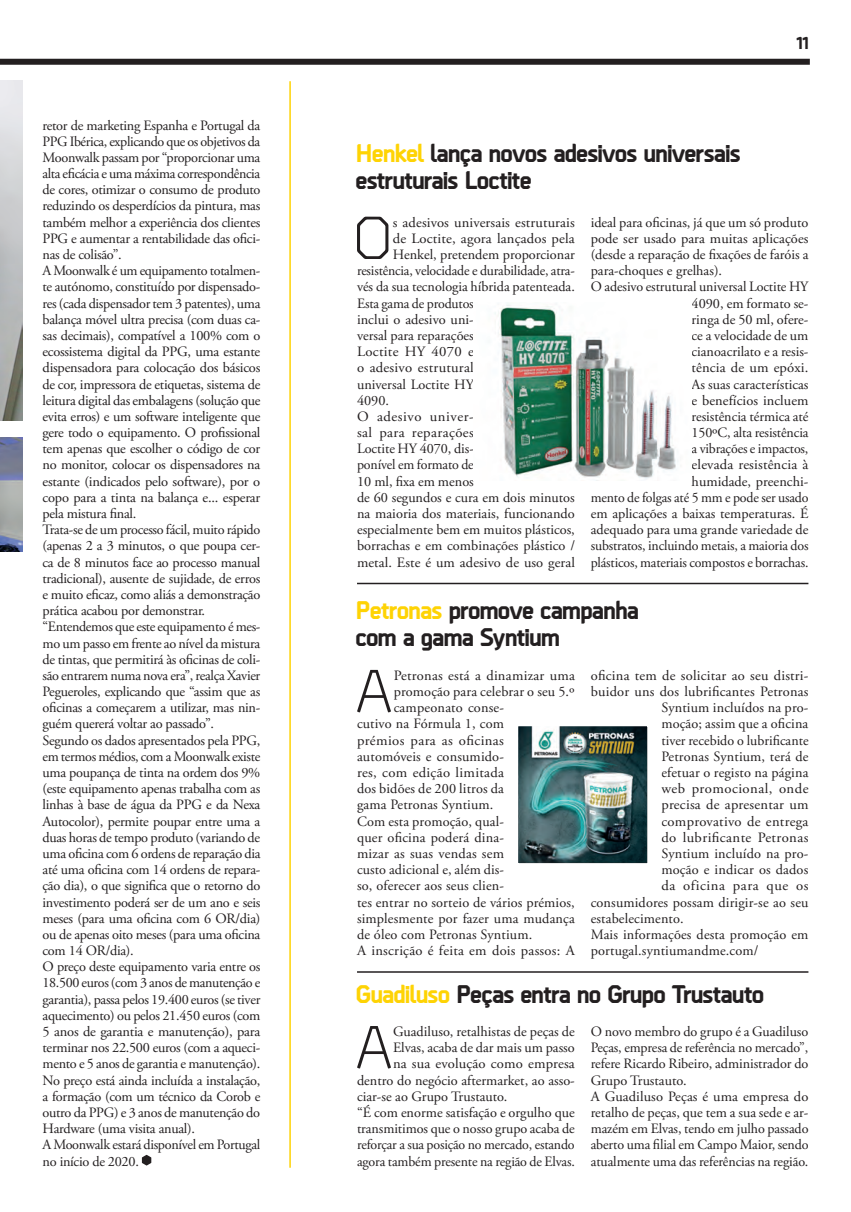
<style>
.page{position:relative;width:851px;height:1212px;background:#fff}
.page>*{position:absolute;margin:0;border:0;box-sizing:border-box;transform-origin:0 0}
.TEXTO1{font:60.45px "Borda";color:#231f20}
._1_titulo_34pt{font:800 25.5px/27.2px "Borda";letter-spacing:-.035em;color:#231f20}
.t1{font:800 18px "Borda";color:#231f20}
.TEXTO1-2{font:14.25px/16.2px "Adobe Garamond Pro";color:#231f20;text-align:justify}
.TEXTO1-3{font:14.25px "Adobe Garamond Pro";letter-spacing:.02em;color:#231f20}
.TEXTO1-4{font:14.25px/16.2px "Adobe Garamond Pro";letter-spacing:-.025em;color:#231f20}
.TEXTO1-5{font:14.25px "Adobe Garamond Pro";letter-spacing:.03em;color:#231f20}
.TEXTO1-6{font:14.25px "Adobe Garamond Pro";letter-spacing:.025em;color:#231f20}
.TEXTO1-7{font:14.25px "Adobe Garamond Pro";letter-spacing:.04em;color:#231f20}
.s1{color:#fed304}
</style>
<div class="page">
<div style="left:0;top:59px;width:809px;height:6px;background:#231f20"></div>
<hr style="left:289px;top:81px;width:2px;height:1087px;background:#fed304">
<img style="left:0;top:81px;width:22px;height:340px">
<svg style="left:142px;top:1155px;width:9px;height:10px"></svg>
<img style="left:0;top:438px;width:22px;height:113px">
<hr style="left:357px;top:583px;width:451px;height:1px;background:#231f20">
<hr style="left:357px;top:971px;width:451px;height:2px;background:#231f20">
<img style="left:495px;top:304px;width:181px;height:177px">
<img style="left:518px;top:726px;width:130px;height:138px">
<p class="TEXTO1-2" style="left:43px;top:117px;width:219px">retor de marketing Espanha e Portugal da PPG Ibérica, explicando que os objetivos da Moonwalk passam por “proporcionar uma alta eficácia e uma máxima correspondência de cores, otimizar o consumo de produto reduzindo os desperdícios da pintura, mas também melhor a experiência dos clientes PPG e aumentar a rentabilidade das ofici&shy;nas de colisão”.</p>
<p class="TEXTO1-2" style="left:43px;top:263px;width:219px">A Moonwalk é um equipamento totalmen&shy;te autónomo, constituído por dispensado&shy;res (cada dispensador tem 3 patentes), uma balança móvel ultra precisa (com duas ca&shy;sas decimais), compatível a 100% com o ecossistema digital da PPG, uma estante dispensadora para colocação dos básicos de cor, impressora de etiquetas, sistema de leitura digital das embalagens (solução que evita erros) e um software inteligente que gere todo o equipamento. O profissional tem apenas que escolher o código de cor no monitor, colocar os dispensadores na estante (indicados pelo software), por o copo para a tinta na balança e... esperar pela mistura final.</p>
<p class="TEXTO1-2" style="left:43px;top:522px;width:219px">Trata-se de um processo fácil, muito rápido (apenas 2 a 3 minutos, o que poupa cer&shy;ca de 8 minutos face ao processo manual tradicional), ausente de sujidade, de erros e muito eficaz, como aliás a demonstração prática acabou por demonstrar.</p>
<p class="TEXTO1-2" style="left:43px;top:619px;width:219px">“Entendemos que este equipamento é mes&shy;mo um passo em frente ao nível da mistura de tintas, que permitirá às oficinas de coli&shy;são entrarem numa nova era”, realça Xavier Pegueroles, explicando que “assim que as oficinas a começarem a utilizar, mas nin&shy;guém quererá voltar ao passado”.</p>
<p class="TEXTO1-2" style="left:43px;top:732px;width:219px">Segundo os dados apresentados pela PPG, em termos médios, com a Moonwalk existe uma poupança de tinta na ordem dos 9% (este equipamento apenas trabalha com as linhas à base de água da PPG e da Nexa Autocolor), permite poupar entre uma a duas horas de tempo produto (variando de uma oficina com 6 ordens de reparação dia até uma oficina com 14 ordens de repara&shy;ção dia), o que significa que o retorno do investimento poderá ser de um ano e seis meses (para uma oficina com 6 OR/dia) ou de apenas oito meses (para uma oficina com 14 OR/dia).</p>
<p class="TEXTO1-2" style="left:43px;top:959px;width:219px">O preço deste equipamento varia entre os 18.500 euros (com 3 anos de manutenção e garantia), passa pelos 19.400 euros (se tiver aquecimento) ou pelos 21.450 euros (com 5 anos de garantia e manutenção), para terminar nos 22.500 euros (com a aqueci&shy;mento e 5 anos de garantia e manutenção).<br>No preço está ainda incluída a instalação, a formação (com um técnico da Corob e outro da PPG) e 3 anos de manutenção do Hardware (uma visita anual).</p>
<p class="TEXTO1-4" style="left:43px;top:1137px;width:219px">A Moonwalk estará disponível em Portugal no início de 2020.</p>
<p class="_1_titulo_34pt" style="left:355px;top:138px;width:386px"><span class="s1">Henkel</span> lança novos adesivos universais estruturais Loctite</p>
<p class="t1" style="left:796px;top:29px;width:13px">11</p>
<p class="TEXTO1-2" style="left:357px;top:214px;width:219px;text-align:right">s adesivos universais estruturais<br>de Loctite, agora lançados pela Henkel, pretendem proporcionar resistência, velocidade e durabilidade, atra&shy;vés da sua tecnologia híbrida patenteada.</p>
<p class="TEXTO1-2" style="left:357px;top:295px;width:118px">Esta gama de produtos inclui o adesivo uni&shy;versal para reparações Loctite HY 4070 e o adesivo estrutural universal Loctite HY 4090.</p>
<p class="TEXTO1-2" style="left:357px;top:409px;width:219px;text-align:left">O adesivo univer-<br>sal para reparações<br>Loctite HY 4070, dis-<br>ponível em formato de<br>10 ml, fixa em menos<br>de 60 segundos e cura em dois minutos na maioria dos materiais, funcionando especialmente bem em muitos plásticos, borrachas e em combinações plástico / metal. Este é um adesivo de uso geral</p>
<p class="TEXTO1" style="left:352px;top:197px;width:42px">O</p>
<p class="TEXTO1-2" style="left:590px;top:214px;width:219px">ideal para oficinas, já que um só produto pode ser usado para muitas aplicações (desde a reparação de fixações de faróis a para-choques e grelhas).</p>
<p class="TEXTO1-2" style="left:590px;top:279px;width:219px;text-align:right">O adesivo estrutural universal Loctite HY<br>4090, em formato se-<br>ringa de 50 ml, ofere-<br>ce a velocidade de um<br>cianoacrilato e a resis-<br>tência de um epóxi.<br>As suas características<br>e benefícios incluem<br>resistência térmica até<br>150ºC, alta resistência<br>a vibrações e impactos,<br>elevada resistência à<br>humidade, preenchi-<br>mento de folgas até 5 mm e pode ser usado em aplicações a baixas temperaturas. É adequado para uma grande variedade de substratos, incluindo metais, a maioria dos plásticos, materiais compostos e borrachas.</p>
<p class="_1_titulo_34pt" style="left:355px;top:594px;width:285px"><span class="s1">Petronas</span> promove campanha</p>
<p class="_1_titulo_34pt" style="left:355px;top:621px;width:206px">com a gama Syntium</p>
<p class="TEXTO1" style="left:355px;top:651px;width:40px">A</p>
<p class="TEXTO1-3" style="left:393px;top:667px;width:183px">Petronas está a dinamizar uma</p>
<p class="TEXTO1-2" style="left:393px;top:684px;width:182px">promoção para celebrar o seu 5.º</p>
<p class="TEXTO1-2" style="left:393px;top:700px;width:112px">campeonato conse-</p>
<p class="TEXTO1-2" style="left:357px;top:716px;width:148px">cutivo na Fórmula 1, com</p>
<p class="TEXTO1-6" style="left:357px;top:731px;width:148px">prémios para as oficinas</p>
<p class="TEXTO1-2" style="left:357px;top:749px;width:148px">automóveis e consumido-</p>
<p class="TEXTO1-3" style="left:357px;top:764px;width:148px">res, com edição limitada</p>
<p class="TEXTO1-2" style="left:357px;top:781px;width:148px">dos bidões de 200 litros da</p>
<p class="TEXTO1-2" style="left:357px;top:797px;width:138px">gama Petronas Syntium.</p>
<p class="TEXTO1-2" style="left:357px;top:813px;width:219px;text-align:left">Com esta promoção, qual-<br>quer oficina poderá dina-<br>mizar as suas vendas sem<br>custo adicional e, além dis-<br>so, oferecer aos seus clien-<br>tes entrar no sorteio de vários prémios, simplesmente por fazer uma mudança de óleo com Petronas Syntium.</p>
<p class="TEXTO1-2" style="left:357px;top:943px;width:219px">A inscrição é feita em dois passos: A</p>
<p class="TEXTO1-2" style="left:590px;top:668px;width:219px">oficina tem de solicitar ao seu distri-</p>
<p class="TEXTO1-2" style="left:590px;top:684px;width:219px">buidor uns dos lubrificantes Petronas</p>
<p class="TEXTO1-2" style="left:661px;top:700px;width:148px">Syntium incluídos na pro-</p>
<p class="TEXTO1-2" style="left:661px;top:716px;width:148px">moção; assim que a oficina</p>
<p class="TEXTO1-2" style="left:661px;top:732px;width:149px">tiver recebido o lubrificante</p>
<p class="TEXTO1-2" style="left:661px;top:749px;width:148px">Petronas Syntium, terá de</p>
<p class="TEXTO1-2" style="left:661px;top:765px;width:148px">efetuar o registo na página</p>
<p class="TEXTO1-5" style="left:661px;top:780px;width:149px">web promocional, onde</p>
<p class="TEXTO1-3" style="left:661px;top:796px;width:148px">precisa de apresentar um</p>
<p class="TEXTO1-3" style="left:661px;top:812px;width:148px">comprovativo de entrega</p>
<p class="TEXTO1-5" style="left:661px;top:829px;width:148px">do lubrificante Petronas</p>
<p class="TEXTO1-2" style="left:661px;top:846px;width:148px">Syntium incluído na pro-</p>
<p class="TEXTO1-2" style="left:661px;top:862px;width:148px">moção e indicar os dados</p>
<p class="TEXTO1-7" style="left:661px;top:877px;width:149px">da oficina para que os</p>
<p class="TEXTO1-2" style="left:590px;top:894px;width:219px">consumidores possam dirigir-se ao seu</p>
<p class="TEXTO1-2" style="left:590px;top:910px;width:94px">estabelecimento.</p>
<p class="TEXTO1-2" style="left:590px;top:927px;width:219px">Mais informações desta promoção em portugal.syntiumandme.com/</p>
<p class="_1_titulo_34pt" style="left:355px;top:979px;width:410px"><span class="s1">Guadiluso</span> Peças entra no Grupo Trustauto</p>
<p class="TEXTO1" style="left:355px;top:1007px;width:40px">A</p>
<p class="TEXTO1-2" style="left:393px;top:1024px;width:183px">Guadiluso, retalhistas de peças de</p>
<p class="TEXTO1-2" style="left:393px;top:1040px;width:183px">Elvas, acaba de dar mais um passo</p>
<p class="TEXTO1-2" style="left:393px;top:1056px;width:183px">na sua evolução como empresa</p>
<p class="TEXTO1-2" style="left:357px;top:1072px;width:219px">dentro do negócio aftermarket, ao asso-</p>
<p class="TEXTO1-2" style="left:357px;top:1088px;width:152px">ciar-se ao Grupo Trustauto.</p>
<p class="TEXTO1-2" style="left:357px;top:1105px;width:219px">“É com enorme satisfação e orgulho que transmitimos que o nosso grupo acaba de reforçar a sua posição no mercado, estando agora também presente na região de Elvas.</p>
<p class="TEXTO1-2" style="left:590px;top:1024px;width:219px">O novo membro do grupo é a Guadiluso Peças, empresa de referência no mercado”, refere Ricardo Ribeiro, administrador do Grupo Trustauto.</p>
<p class="TEXTO1-2" style="left:590px;top:1088px;width:219px">A Guadiluso Peças é uma empresa do retalho de peças, que tem a sua sede e ar&shy;mazém em Elvas, tendo em julho passado aberto uma filial em Campo Maior, sendo atualmente uma das referências na região.</p>
</div>
